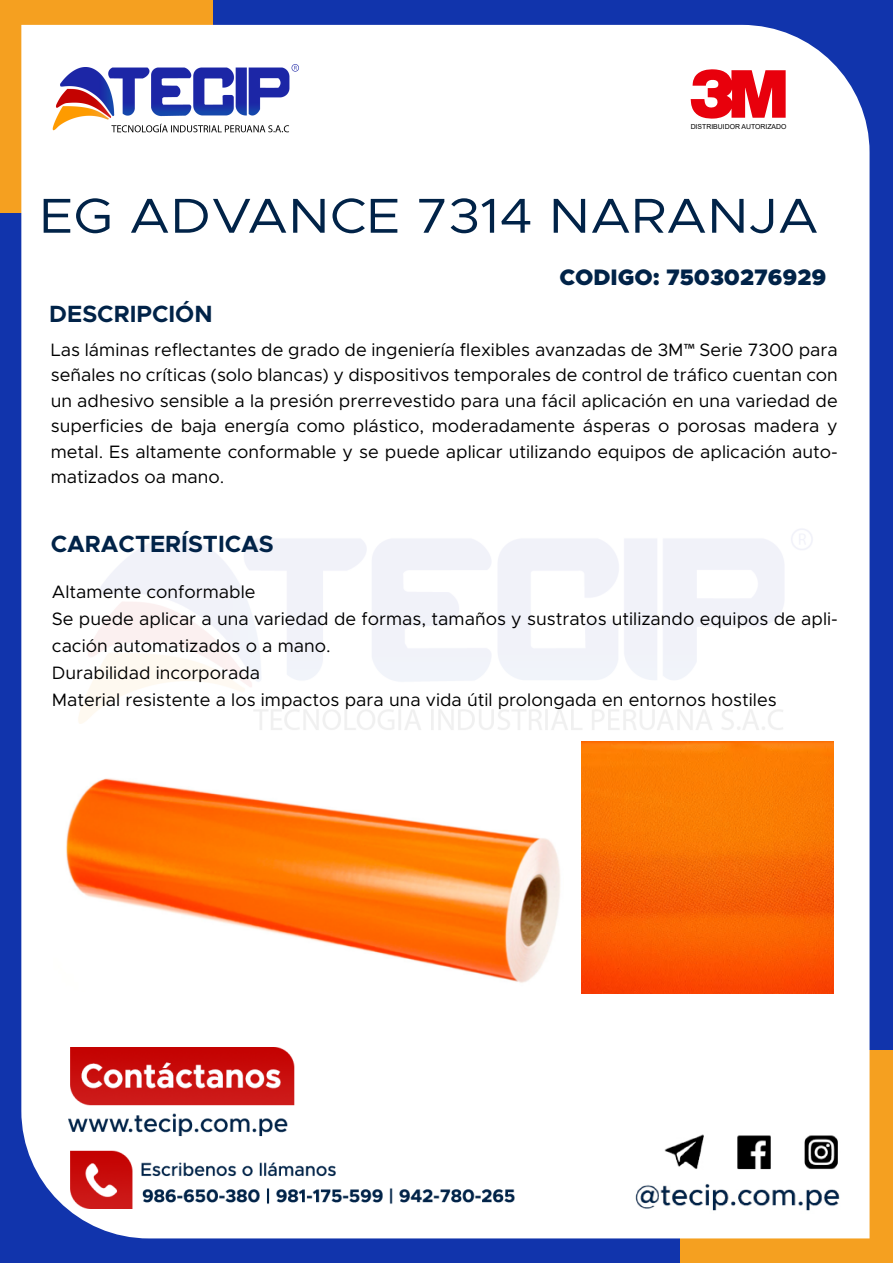
<style>
.page{position:relative;width:893px;height:1263px;background:#1134ac}
.page>*{position:absolute;margin:0;border:0;box-sizing:border-box;transform-origin:0 0}
.t1{font:49.2px "Metropolis";color:#012348;scale:1.1 1}
.t2{font:700 23.55px "Metropolis";color:#012348}
.t3{font:900 22.5px "Metropolis";color:#012348}
.t4{font:18px/25.5px "Metropolis";color:#000;text-align:justify}
.t5{font:6.9px "Arial";color:#000}
.s1{font-family:"Myriad Pro"}
</style>
<div class="page">
<div style="left:0;top:0;width:212px;height:212px;background:#f5a020"></div>
<div style="left:681px;top:1051px;width:212px;height:212px;background:#f5a020"></div>
<div style="left:21px;top:25px;width:848px;height:1213px;background:#fff"></div>
<img style="left:70px;top:525px;width:749px;height:213px">
<img style="left:51px;top:64px;width:250px;height:71px">
<svg style="left:691px;top:69px;width:95px;height:50px;background:#ee454e"></svg>
<img style="left:631px;top:1130px;width:214px;height:83px">
<img style="left:68px;top:1047px;width:446px;height:161px">
<img style="left:53px;top:775px;width:521px;height:217px">
<img style="left:582px;top:742px;width:252px;height:252px">
<p class="t5" style="left:691px;top:122px;width:97px">DISTRIBUIDOR AUTORIZADO</p>
<h1 class="t1" style="left:39px;top:185px;width:710px">EG ADVANCE 7314 NARANJA</h1>
<h2 class="t2" style="left:49px;top:299px;width:165px">DESCRIPCIÓN</h2>
<p class="t3" style="left:560px;top:263px;width:268px">CODIGO: 75030276929</p>
<p class="t4" style="left:51px;top:337px;width:789px">Las láminas reflectantes de grado de ingeniería flexibles avanzadas de 3M<span class="s1">™</span> Serie 7300 para señales no críticas (solo blancas) y dispositivos temporales de control de tráfico cuentan con un adhesivo sensible a la presión prerrevestido para una fácil aplicación en una variedad de superficies de baja energía como plástico, moderadamente ásperas o porosas madera y metal. Es altamente conformable y se puede aplicar utilizando equipos de aplicación auto&shy;matizados oa mano.</p>
<h2 class="t2" style="left:51px;top:529px;width:224px">CARACTERÍSTICAS</h2>
<p class="t4" style="left:52px;top:579px;width:787px;line-height:27px;text-align:left">Altamente conformable<br>Se puede aplicar a una variedad de formas, tamaños y sustratos utilizando equipos de apli&shy;cación automatizados o a mano.<br>Durabilidad incorporada<br>Material resistente a los impactos para una vida útil prolongada en entornos hostiles</p>
</div>
